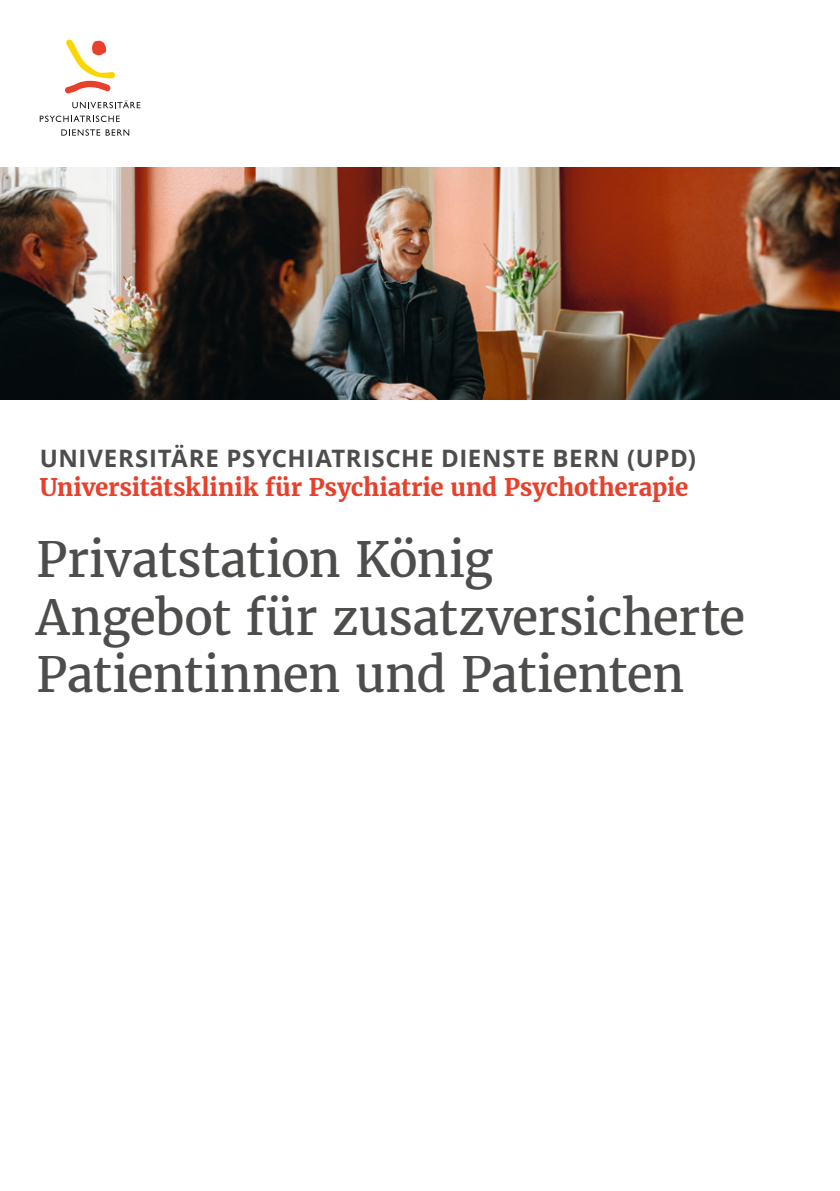
<style>
.page{position:relative;width:840px;height:1191px;background:#fff}
.page>*{position:absolute;margin:0;border:0;box-sizing:border-box;transform-origin:0 0}
.t1{font:48px/57.6px "Merriweather";letter-spacing:-.015em;color:#4d4d4c}
.t2{font:700 24px "Merriweather";letter-spacing:-.01em;color:#e7412d}
.t3{font:700 24px "Open Sans";letter-spacing:.03em;color:#4d4d4c}
</style>
<div class="page">
<svg style="left:72px;top:100px;width:68px;height:8px"></svg>
<svg style="left:40px;top:116px;width:80px;height:6px"></svg>
<svg style="left:61px;top:129px;width:68px;height:7px"></svg>
<svg style="left:65px;top:40px;width:50px;height:54px"></svg>
<img style="left:0;top:167px;width:839px;height:233px">
<p class="t3" style="left:40px;top:441px;width:657px">UNIVERSITÄRE PSYCHIATRISCHE DIENSTE BERN (UPD)</p>
<p class="t2" style="left:40px;top:472px;width:649px">Universitätsklinik für Psychiatrie und Psychotherapie</p>
<p class="t1" style="left:36px;top:531px;width:710px">Privatstation König<br>Angebot für zusatzversicherte<br>Patientinnen und Patienten</p>
</div>
